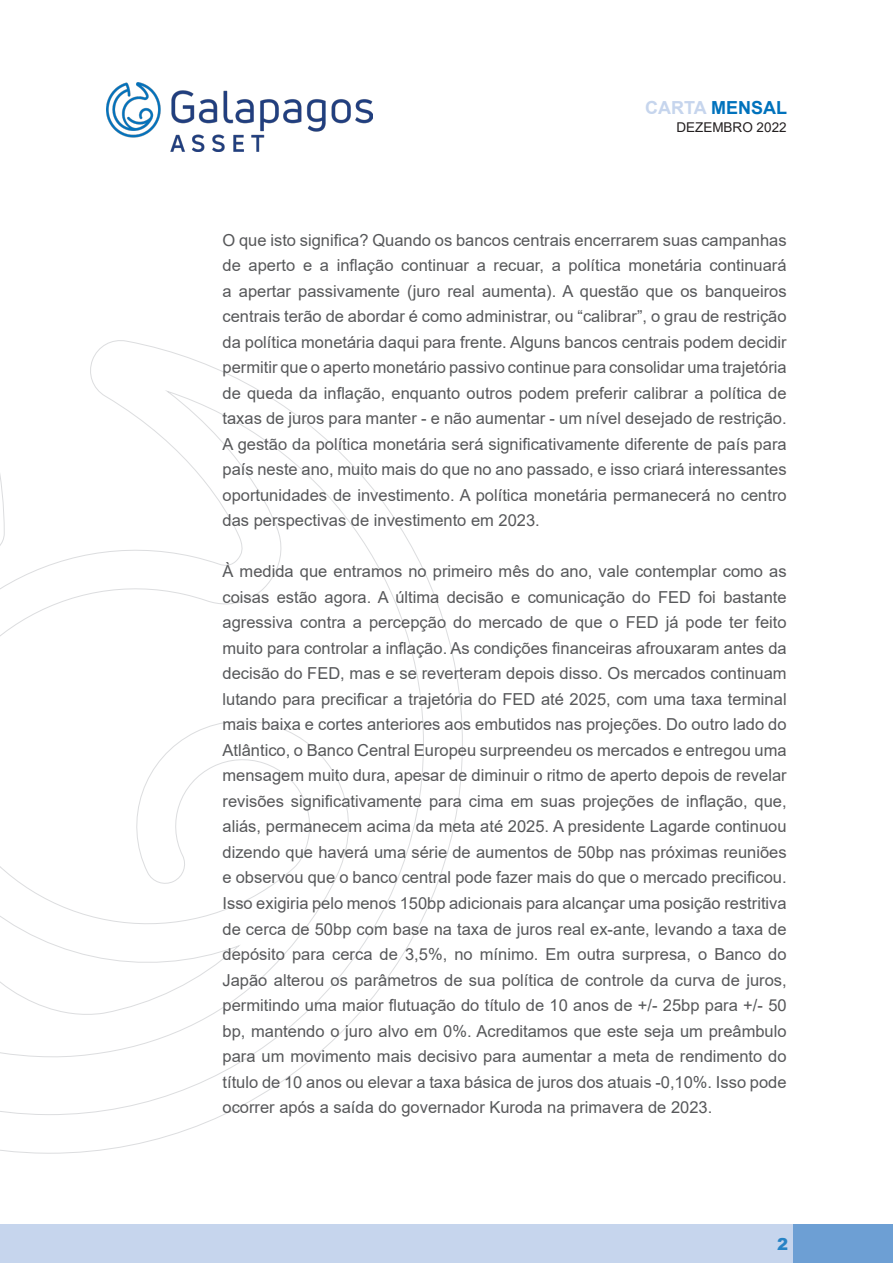
<style>
.page{position:relative;width:893px;height:1263px;background:#fff}
.page>*{position:absolute;margin:0;border:0;box-sizing:border-box;transform-origin:0 0}
.t1{font:700 18px "Arial";color:#0072bc}
.Texto{font:16.5px/25.5px "Arial";color:#57585a;text-align:justify}
.t2{font:900 16.5px "Arial";color:#2783c5}
.t3{font:13.5px "Arial";color:#231f20}
.s1{color:#c6d5ed}
</style>
<div class="page">
<div style="left:0;top:1225px;width:893px;height:38px;background:#c6d5ed"></div>
<svg style="left:0;top:340px;width:463px;height:814px"></svg>
<div style="left:793px;top:1225px;width:100px;height:38px;background:#6d9fd4"></div>
<img style="left:106px;top:83px;width:266px;height:68px">
<p class="t1" style="left:645px;top:95px;width:143px"><span class="s1">CARTA</span> MENSAL</p>
<p class="t3" style="left:676px;top:118px;width:112px">DEZEMBRO 2022</p>
<p class="Texto" style="left:223px;top:227px;width:566px">O que isto significa? Quando os bancos centrais encerrarem suas campanhas de aperto e a inflação continuar a recuar, a política monetária continuará a apertar passivamente (juro real aumenta). A questão que os banqueiros centrais terão de abordar é como administrar, ou “calibrar”, o grau de restrição da política monetária daqui para frente. Alguns bancos centrais podem decidir permitir que o aperto monetário passivo continue para consolidar uma trajetória de queda da inflação, enquanto outros podem preferir calibrar a política de taxas de juros para manter - e não aumentar - um nível desejado de restrição.<br>A gestão da política monetária será significativamente diferente de país para país neste ano, muito mais do que no ano passado, e isso criará interessantes oportunidades de investimento. A política monetária permanecerá no centro das perspectivas de investimento em 2023.</p>
<p class="Texto" style="left:223px;top:559px;width:566px">À medida que entramos no primeiro mês do ano, vale contemplar como as coisas estão agora. A última decisão e comunicação do FED foi bastante agressiva contra a percepção do mercado de que o FED já pode ter feito muito para controlar a inflação. As condições financeiras afrouxaram antes da decisão do FED, mas e se reverteram depois disso. Os mercados continuam lutando para precificar a trajetória do FED até 2025, com uma taxa terminal mais baixa e cortes anteriores aos embutidos nas projeções. Do outro lado do Atlântico, o Banco Central Europeu surpreendeu os mercados e entregou uma mensagem muito dura, apesar de diminuir o ritmo de aperto depois de revelar revisões significativamente para cima em suas projeções de inflação, que, aliás, permanecem acima da meta até 2025. A presidente Lagarde continuou dizendo que haverá uma série de aumentos de 50bp nas próximas reuniões e observou que o banco central pode fazer mais do que o mercado precificou.<br>Isso exigiria pelo menos 150bp adicionais para alcançar uma posição restritiva de cerca de 50bp com base na taxa de juros real ex-ante, levando a taxa de depósito para cerca de 3,5%, no mínimo. Em outra surpresa, o Banco do Japão alterou os parâmetros de sua política de controle da curva de juros, permitindo uma maior flutuação do título de 10 anos de +/- 25bp para +/- 50 bp, mantendo o juro alvo em 0%. Acreditamos que este seja um preâmbulo para um movimento mais decisivo para aumentar a meta de rendimento do título de 10 anos ou elevar a taxa básica de juros dos atuais -0,10%. Isso pode ocorrer após a saída do governador Kuroda na primavera de 2023.</p>
<p class="t2" style="left:777px;top:1232px;width:13px">2</p>
</div>
